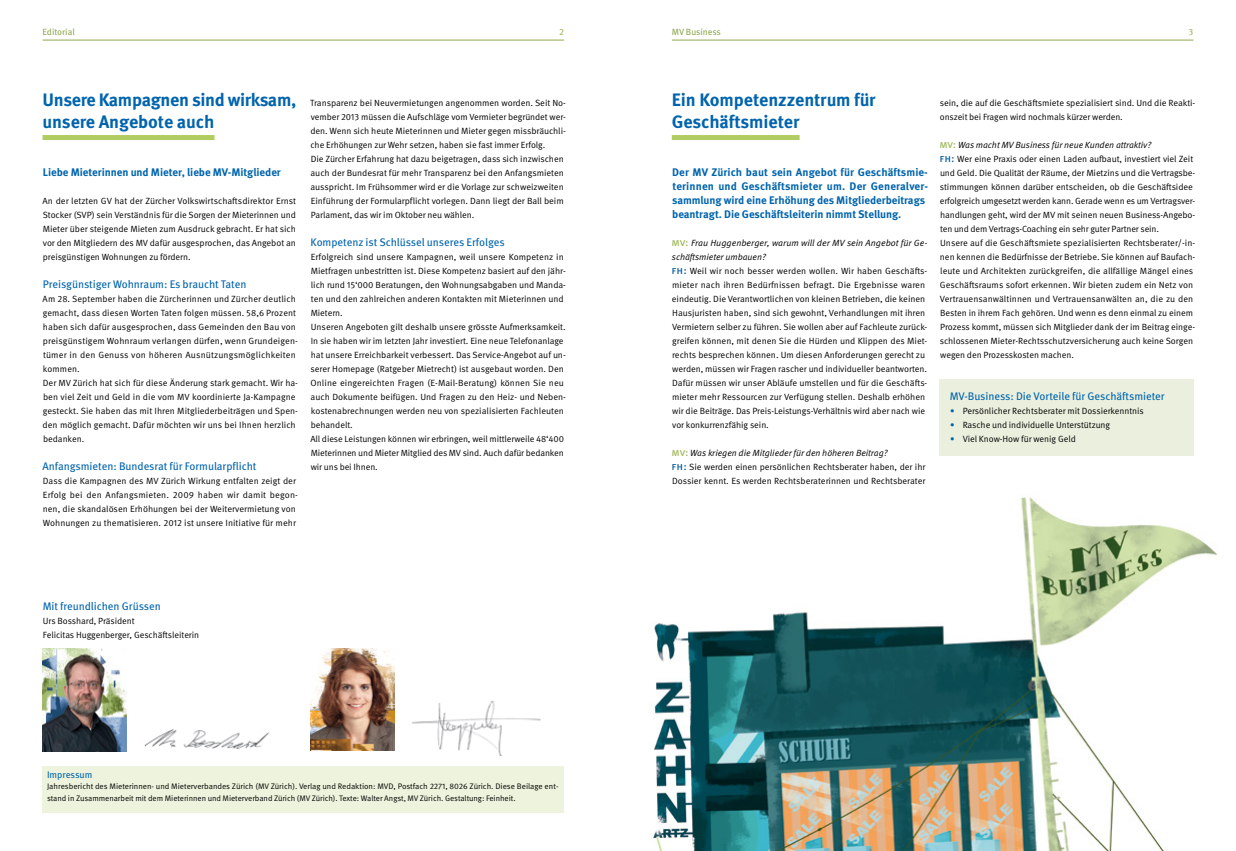
<style>
.page{position:relative;width:1236px;height:851px;background:#fff}
.page>*{position:absolute;margin:0;border:0;box-sizing:border-box;transform-origin:0 0}
.t1{font:700 18px/22px "Meta OT";letter-spacing:-.01em;color:#0064ad}
.t2{font:700 11px/14px "Meta OT";letter-spacing:-.005em;color:#0064ad}
.t3{font:11px "Meta OT";letter-spacing:-.005em;color:#0064ad}
.t4{font:9.5px "Meta OT";letter-spacing:-.01em;color:#0064ad}
.t5{font:9px/14px "Meta OT Norm";letter-spacing:-.005em;color:#000}
.t6{font:9px/14px "Meta OT Norm Ita";letter-spacing:-.005em;color:#000}
.t7{font:9px "Meta OT";letter-spacing:-.01em;color:#90a851}
.t8{font:9px "Meta OT";color:#9db757}
.t9{font:8px/11.5px "Meta OT Norm";letter-spacing:-.005em;color:#000}
.s1{font-family:"Meta OT";font-size:11px;color:#9db757}
.s2{font-family:"Meta OT";font-size:11px;color:#00599c}
.s3{font-family:"Meta OT";color:#0064ad}
</style>
<div class="page">
<img style="left:144px;top:729px;width:125px;height:20px">
<img style="left:412px;top:701px;width:129px;height:54px">
<hr style="left:43px;top:40px;width:521px;height:1px;background:#90a851">
<hr style="left:672px;top:40px;width:521px;height:1px;background:#90a851">
<img style="left:43px;top:648px;width:84px;height:102px">
<div style="left:43px;top:135px;width:172px;height:5px;background:#b1cd61"></div>
<div style="left:43px;top:766px;width:521px;height:46px;background:#edf3dc"></div>
<img style="left:310px;top:648px;width:85px;height:102px">
<img style="left:653px;top:497px;width:564px;height:353px">
<div style="left:939px;top:379px;width:254px;height:77px;background:#ebf0de"></div>
<div style="left:672px;top:135px;width:128px;height:5px;background:#b1cd61"></div>
<p class="t7" style="left:43px;top:27px;width:34px">Editorial</p>
<p class="t8" style="left:559px;top:27px;width:6px">2</p>
<p class="t7" style="left:672px;top:27px;width:51px">MV Business</p>
<p class="t8" style="left:1189px;top:27px;width:6px">3</p>
<h1 class="t1" style="left:42px;top:89px;width:255px">Unsere Kampagnen sind wirksam, unsere Angebote auch</h1>
<p class="t2" style="left:43px;top:165px;width:239px">Liebe Mieterinnen und Mieter, liebe MV-Mitglieder</p>
<p class="t5" style="left:43px;top:194px;width:255px;text-align:justify">An der letzten GV hat der Zürcher Volkswirtschaftsdirektor Ernst Stocker (SVP) sein Verständnis für die Sorgen der Mieterinnen und Mieter über steigende Mieten zum Ausdruck gebracht. Er hat sich vor den Mitgliedern des MV dafür ausgesprochen, das Angebot an preisgünstigen Wohnungen zu fördern.</p>
<p class="t3" style="left:43px;top:277px;width:205px">Preisgünstiger Wohnraum: Es braucht Taten</p>
<p class="t5" style="left:43px;top:292px;width:257px">Am 28. September haben die Zürcherinnen und Zürcher deutlich gemacht, dass diesen Worten Taten folgen müssen. 58,6 Prozent haben sich dafür ausgesprochen, dass Gemeinden den Bau von preisgünstigem Wohnraum verlangen dürfen, wenn Grundeigen&shy;tümer in den Genuss von höheren Ausnützungsmöglichkeiten kommen.<br>Der MV Zürich hat sich für diese Änderung stark gemacht. Wir ha&shy;ben viel Zeit und Geld in die vom MV koordinierte Ja-Kampagne gesteckt. Sie haben das mit Ihren Mitgliederbeiträgen und Spen&shy;den möglich gemacht. Dafür möchten wir uns bei Ihnen herzlich bedanken.</p>
<p class="t3" style="left:43px;top:459px;width:216px">Anfangsmieten: Bundesrat für Formularpflicht</p>
<p class="t5" style="left:43px;top:474px;width:257px">Dass die Kampagnen des MV Zürich Wirkung entfalten zeigt der Erfolg bei den Anfangsmieten. 2009 haben wir damit begon&shy;nen, die skandalösen Erhöhungen bei der Weitervermietung von Wohnungen zu thematisieren. 2012 ist unsere Initiative für mehr</p>
<p class="t5" style="left:310px;top:96px;width:257px">Transparenz bei Neuvermietungen angenommen worden. Seit No&shy;vember 2013 müssen die Aufschläge vom Vermieter begründet wer&shy;den. Wenn sich heute Mieterinnen und Mieter gegen missbräuchli&shy;che Erhöhungen zur Wehr setzen, haben sie fast immer Erfolg.<br>Die Zürcher Erfahrung hat dazu beigetragen, dass sich inzwischen auch der Bundesrat für mehr Transparenz bei den Anfangsmieten ausspricht. Im Frühsommer wird er die Vorlage zur schweizweiten Einführung der Formularpflicht vorlegen. Dann liegt der Ball beim Parlament, das wir im Oktober neu wählen.</p>
<p class="t3" style="left:311px;top:235px;width:196px">Kompetenz ist Schlüssel unseres Erfolges</p>
<p class="t5" style="left:310px;top:250px;width:257px">Erfolgreich sind unsere Kampagnen, weil unsere Kompetenz in Mietfragen unbestritten ist. Diese Kompetenz basiert auf den jähr&shy;lich rund 15‘000 Beratungen, den Wohnungsabgaben und Manda&shy;ten und den zahlreichen anderen Kontakten mit Mieterinnen und Mietern.<br>Unseren Angeboten gilt deshalb unsere grösste Aufmerksamkeit.<br>In sie haben wir im letzten Jahr investiert. Eine neue Telefonanlage hat unsere Erreichbarkeit verbessert. Das Service-Angebot auf un&shy;serer Homepage (Ratgeber Mietrecht) ist ausgebaut worden. Den Online eingereichten Fragen (E-Mail-Beratung) können Sie neu auch Dokumente beifügen. Und Fragen zu den Heiz- und Neben&shy;kostenabrechnungen werden neu von spezialisierten Fachleuten behandelt.<br>All diese Leistungen können wir erbringen, weil mittlerweile 48‘400<br>Mieterinnen und Mieter Mitglied des MV sind. Auch dafür bedanken wir uns bei Ihnen.</p>
<p class="t3" style="left:43px;top:599px;width:120px">Mit freundlichen Grüssen</p>
<p class="t5" style="left:43px;top:614px;width:158px">Urs Bosshard, Präsident<br>Felicitas Huggenberger, Geschäftsleiterin</p>
<p class="t4" style="left:47px;top:769px;width:47px">Impressum</p>
<p class="t9" style="left:47px;top:781px;width:513px">Jahresbericht des Mieterinnen- und Mieterverbandes Zürich (MV Zürich). Verlag und Redaktion: MVD, Postfach 2271, 8026 Zürich. Diese Beilage ent&shy;stand in Zusammenarbeit mit dem Mieterinnen und Mieterverband Zürich (MV Zürich). Texte: Walter Angst, MV Zürich. Gestaltung: Feinheit.</p>
<h1 class="t1" style="left:672px;top:89px;width:205px">Ein Kompetenzzentrum für<br>Geschäftsmieter</h1>
<p class="t2" style="left:672px;top:165px;width:257px">Der MV Zürich baut sein Angebot für Geschäftsmie&shy;terinnen und Geschäftsmieter um. Der Generalver&shy;sammlung wird eine Erhöhung des Mitgliederbeitrags beantragt. Die Geschäftsleiterin nimmt Stellung.</p>
<p class="t6" style="left:671px;top:236px;width:257px"><span class="s1">mv:</span> Frau Huggenberger, warum will der MV sein Angebot für Ge&shy;schäftsmieter umbauen?</p>
<p class="t5" style="left:672px;top:264px;width:257px"><span class="s2">fh:</span> Weil wir noch besser werden wollen. Wir haben Geschäfts&shy;mieter nach ihren Bedürfnissen befragt. Die Ergebnisse waren eindeutig. Die Verantwortlichen von kleinen Betrieben, die keinen Hausjuristen haben, sind sich gewohnt, Verhandlungen mit ihren Vermietern selber zu führen. Sie wollen aber auf Fachleute zurück&shy;greifen können, mit denen Sie die Hürden und Klippen des Miet&shy;rechts besprechen können. Um diesen Anforderungen gerecht zu werden, müssen wir Fragen rascher und individueller beantworten.<br>Dafür müssen wir unser Abläufe umstellen und für die Geschäfts&shy;mieter mehr Ressourcen zur Verfügung stellen. Deshalb erhöhen wir die Beiträge. Das Preis-Leistungs-Verhältnis wird aber nach wie vor konkurrenzfähig sein.</p>
<p class="t6" style="left:671px;top:446px;width:218px"><span class="s1">mv:</span> Was kriegen die Mitglieder für den höheren Beitrag?</p>
<p class="t5" style="left:672px;top:460px;width:255px"><span class="s2">fh:</span> Sie werden einen persönlichen Rechtsberater haben, der ihr<br>Dossier kennt. Es werden Rechtsberaterinnen und Rechtsberater</p>
<p class="t5" style="left:940px;top:96px;width:257px">sein, die auf die Geschäftsmiete spezialisiert sind. Und die Reakti&shy;onszeit bei Fragen wird nochmals kürzer werden.</p>
<p class="t6" style="left:939px;top:138px;width:213px"><span class="s1">mv:</span> Was macht MV Business für neue Kunden attraktiv?</p>
<p class="t5" style="left:939px;top:152px;width:257px"><span class="s2">fh:</span> Wer eine Praxis oder einen Laden aufbaut, investiert viel Zeit und Geld. Die Qualität der Räume, der Mietzins und die Vertragsbe&shy;stimmungen können darüber entscheiden, ob die Geschäftsidee erfolgreich umgesetzt werden kann. Gerade wenn es um Vertragsver&shy;handlungen geht, wird der MV mit seinen neuen Business-Angebo&shy;ten und dem Vertrags-Coaching ein sehr guter Partner sein.<br>Unsere auf die Geschäftsmiete spezialisierten Rechtsberater/-in&shy;nen kennen die Bedürfnisse der Betriebe. Sie können auf Baufach&shy;leute und Architekten zurückgreifen, die allfällige Mängel eines Geschäftsraums sofort erkennen. Wir bieten zudem ein Netz von Vertrauensanwältinnen und Vertrauensanwälten an, die zu den Besten in ihrem Fach gehören. Und wenn es denn einmal zu einem Prozess kommt, müssen sich Mitglieder dank der im Beitrag einge&shy;schlossenen Mieter-Rechtsschutzversicherung auch keine Sorgen wegen den Prozesskosten machen.</p>
<p class="t3" style="left:950px;top:389px;width:217px">MV-Business: Die Vorteile für Geschäftsmieter</p>
<p class="t5" style="left:950px;top:404px;width:196px"><span class="s3">∙</span> Persönlicher Rechtsberater mit Dossierkenntnis <span class="s3">∙</span> Rasche und individuelle Unterstützung<br><span class="s3">∙</span> Viel Know-How für wenig Geld</p>
</div>
